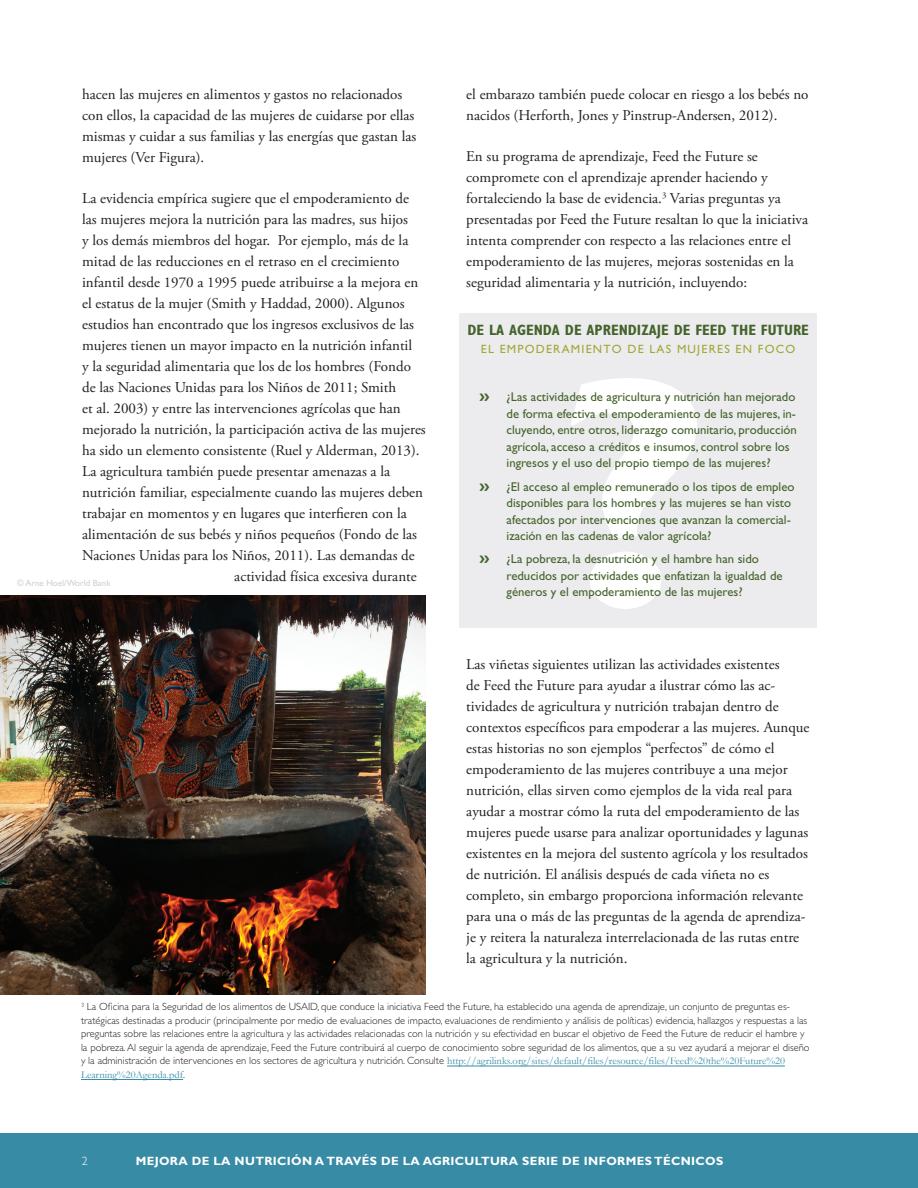
<style>
.page{position:relative;width:918px;height:1188px;background:#fff}
.page>*{position:absolute;margin:0;border:0;box-sizing:border-box;transform-origin:0 0}
.t1{font:700 330px "Gill Sans Std";color:#fff;scale:1.25 1}
.body_text{font:15px/21px "Adobe Garamond Pro";color:#231f20}
.t2{font:700 condensed 15px "Gill Sans Std";color:#45642c}
.body_text-2{font:12.75px/16.5px "Gill Sans Std";color:#45642c}
.t3{font:700 12px "Gill Sans Std";letter-spacing:.03em;color:#fff}
.t4{font:12px "Gill Sans Std";letter-spacing:.1em;color:#a0a837}
.t5{font:300 12px "Gill Sans Std";color:#fff}
.footnotes{font:300 10.5px/13.5px "Gill Sans Std";color:#231f20}
.t6{font:9px "Gill Sans Std";color:#d2d0d1}
.s1{font-weight:700;font-size:16.5px}
.s2{font-family:"Garamond";font-weight:400;color:#388ba5}
</style>
<div class="page">
<div style="left:0;top:1133px;width:918px;height:55px;background:#388ba5"></div>
<hr style="left:447px;top:1066px;width:338px;height:1px;background:#388ba5">
<hr style="left:81px;top:1079px;width:102px;height:1px;background:#388ba5">
<img style="left:0;top:596px;width:426px;height:399px">
<div style="left:459px;top:313px;width:358px;height:314px;background:#ececee"></div>
<p class="body_text" style="left:82px;top:84px;width:336px">hacen las mujeres en alimentos y gastos no relacionados con ellos, la capacidad de las mujeres de cuidarse por ellas mismas y cuidar a sus familias y las energías que gastan las mujeres (Ver Figura).</p>
<p class="body_text" style="left:82px;top:188px;width:329px">La evidencia empírica sugiere que el empoderamiento de</p>
<p class="body_text" style="left:82px;top:209px;width:327px">las mujeres mejora la nutrición para las madres, sus hijos</p>
<p class="body_text" style="left:82px;top:230px;width:328px">y los demás miembros del hogar. Por ejemplo, más de la</p>
<p class="body_text" style="left:82px;top:251px;width:319px">mitad de las reducciones en el retraso en el crecimiento</p>
<p class="body_text" style="left:82px;top:272px;width:338px">infantil desde 1970 a 1995 puede atribuirse a la mejora en</p>
<p class="body_text" style="left:82px;top:293px;width:324px">el estatus de la mujer (Smith y Haddad, 2000). Algunos</p>
<p class="body_text" style="left:82px;top:314px;width:334px">estudios han encontrado que los ingresos exclusivos de las</p>
<p class="body_text" style="left:82px;top:335px;width:332px">mujeres tienen un mayor impacto en la nutrición infantil</p>
<p class="body_text" style="left:82px;top:356px;width:330px">y la seguridad alimentaria que los de los hombres (Fondo</p>
<p class="body_text" style="left:82px;top:377px;width:316px">de las Naciones Unidas para los Niños de 2011; Smith</p>
<p class="body_text" style="left:82px;top:398px;width:320px">et al. 2003) y entre las intervenciones agrícolas que han</p>
<p class="body_text" style="left:82px;top:419px;width:345px">mejorado la nutrición, la participación activa de las mujeres</p>
<p class="body_text" style="left:82px;top:440px;width:339px">ha sido un elemento consistente (Ruel y Alderman, 2013).</p>
<p class="body_text" style="left:82px;top:461px;width:310px">La agricultura también puede presentar amenazas a la</p>
<p class="body_text" style="left:82px;top:482px;width:343px">nutrición familiar, especialmente cuando las mujeres deben</p>
<p class="body_text" style="left:82px;top:503px;width:326px">trabajar en momentos y en lugares que interfieren con la</p>
<p class="body_text" style="left:82px;top:524px;width:336px">alimentación de sus bebés y niños pequeños (Fondo de las</p>
<p class="body_text" style="left:82px;top:545px;width:334px">Naciones Unidas para los Niños, 2011). Las demandas de</p>
<p class="body_text" style="left:234px;top:566px;width:184px">actividad física excesiva durante</p>
<p class="t6" style="left:17px;top:578px;width:95px">© Arne Hoel/World Bank</p>
<p class="body_text" style="left:466px;top:84px;width:344px">el embarazo también puede colocar en riesgo a los bebés no nacidos (Herforth, Jones y Pinstrup-Andersen, 2012).</p>
<p class="body_text" style="left:466px;top:146px;width:343px">En su programa de aprendizaje, Feed the Future se compromete con el aprendizaje aprender haciendo y fortaleciendo la base de evidencia.<sup>3</sup> Varias preguntas ya presentadas por Feed the Future resaltan lo que la iniciativa intenta comprender con respecto a las relaciones entre el empoderamiento de las mujeres, mejoras sostenidas en la seguridad alimentaria y la nutrición, incluyendo:</p>
<p class="t2" style="left:467px;top:321px;width:343px">DE LA AGENDA DE APRENDIZAJE DE FEED THE FUTURE</p>
<p class="t4" style="left:481px;top:342px;width:316px">EL EMPODERAMIENTO DE LAS MUJERES EN FOCO</p>
<p class="t1" style="left:560px;top:299px;width:125px">?</p>
<p class="body_text-2" style="left:507px;top:389px;width:292px;text-indent:-27px"><span class="s1">››</span> ¿Las actividades de agricultura y nutrición han mejorado de forma efectiva el empoderamiento de las mujeres, in&shy;cluyendo, entre otros, liderazgo comunitario, producción agrícola, acceso a créditos e insumos, control sobre los ingresos y el uso del propio tiempo de las mujeres?</p>
<p class="body_text-2" style="left:507px;top:478px;width:289px;text-indent:-27px"><span class="s1">››</span> ¿El acceso al empleo remunerado o los tipos de empleo disponibles para los hombres y las mujeres se han visto afectados por intervenciones que avanzan la comercial&shy;ización en las cadenas de valor agrícola?</p>
<p class="body_text-2" style="left:507px;top:551px;width:278px;text-indent:-27px"><span class="s1">››</span> ¿La pobreza, la desnutrición y el hambre han sido reducidos por actividades que enfatizan la igualdad de géneros y el empoderamiento de las mujeres?</p>
<p class="body_text" style="left:466px;top:654px;width:345px">Las viñetas siguientes utilizan las actividades existentes<br>de Feed the Future para ayudar a ilustrar cómo las ac&shy;tividades de agricultura y nutrición trabajan dentro de contextos específicos para empoderar a las mujeres. Aunque estas historias no son ejemplos “perfectos” de cómo el empoderamiento de las mujeres contribuye a una mejor nutrición, ellas sirven como ejemplos de la vida real para ayudar a mostrar cómo la ruta del empoderamiento de las mujeres puede usarse para analizar oportunidades y lagunas existentes en la mejora del sustento agrícola y los resultados de nutrición. El análisis después de cada viñeta no es completo, sin embargo proporciona información relevante para una o más de las preguntas de la agenda de aprendiza&shy;je y reitera la naturaleza interrelacionada de las rutas entre la agricultura y la nutrición.</p>
<p class="footnotes" style="left:81px;top:1000px;width:730px"><sup>3</sup> La Oficina para la Seguridad de los alimentos de USAID, que conduce la iniciativa Feed the Future, ha establecido una agenda de aprendizaje, un conjunto de preguntas es&shy;tratégicas destinadas a producir (principalmente por medio de evaluaciones de impacto, evaluaciones de rendimiento y análisis de políticas) evidencia, hallazgos y respuestas a las preguntas sobre las relaciones entre la agricultura y las actividades relacionadas con la nutrición y su efectividad en buscar el objetivo de Feed the Future de reducir el hambre y la pobreza. Al seguir la agenda de aprendizaje, Feed the Future contribuirá al cuerpo de conocimiento sobre seguridad de los alimentos, que a su vez ayudará a mejorar el diseño y la administración de intervenciones en los sectores de agricultura y nutrición. Consulte <span class="s2">http://agrilinks.org/sites/default/files/resource/files/Feed%20the%20Future%20<br>Learning%20Agenda.pdf</span>.</p>
<p class="t5" style="left:82px;top:1154px;width:7px">2</p>
<p class="t3" style="left:136px;top:1153px;width:589px">MEJORA DE LA NUTRICIÓN A TRAVÉS DE LA AGRICULTURA SERIE DE INFORMES TÉCNICOS</p>
</div>
